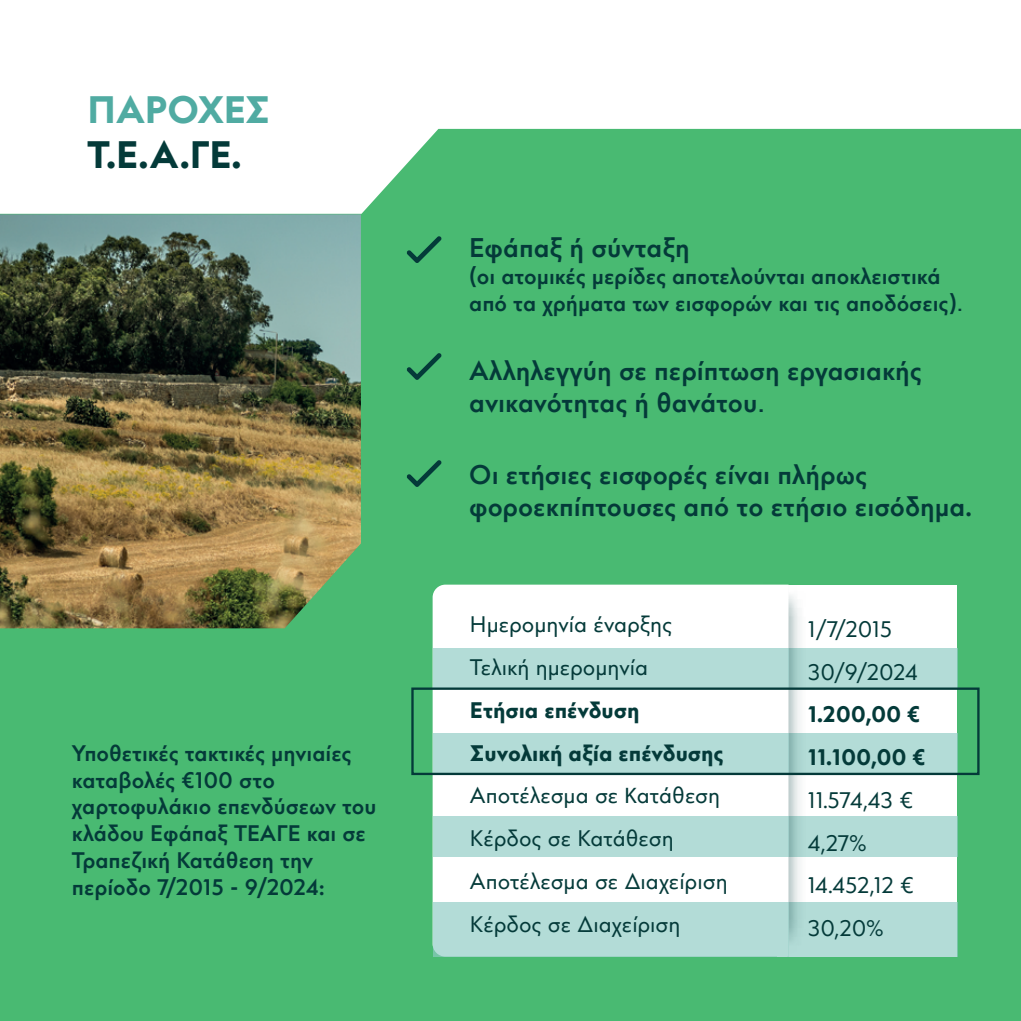
<style>
.page{position:relative;width:1021px;height:1021px;background:#fff}
.page>*{position:absolute;margin:0;border:0;box-sizing:border-box;transform-origin:0 0}
.t1{font:700 38.25px "CF Panoptik";color:#043a39}
.t2{font:700 38.25px "CF Panoptik";color:#50aba2}
.t3{font:500 27px/31.5px "CF Panoptik";color:#043a39}
.t4{font:500 22.5px/26.6px "CF Panoptik";color:#043a39}
.t5{font:22.5px/42.8px "CF Panoptik";color:#043a39}
.t6{font:700 22.5px/42.8px "CF Panoptik";letter-spacing:-.01em;color:#043a39}
.s1{font-family:"Helvetica Now Var";font-weight:400}
.s2{font-weight:700}
.s3{font-family:"Myriad Pro"}
</style>
<div class="page">
<div style="left:0;top:129px;width:1020px;height:891px;background:#49ba72"></div>
<div style="left:777px;top:584px;width:180px;height:372px;background:#fff"></div>
<div style="left:786px;top:648px;width:171px;height:40px;background:#b3dcd7"></div>
<div style="left:786px;top:733px;width:171px;height:41px;background:#b3dcd7"></div>
<div style="left:786px;top:816px;width:171px;height:41px;background:#b3dcd7"></div>
<div style="left:786px;top:901px;width:171px;height:55px;background:#b3dcd7"></div>
<img style="left:676px;top:521px;width:192px;height:493px">
<svg style="left:432px;top:584px;width:356px;height:317px"></svg>
<div style="left:432px;top:648px;width:356px;height:40px;background:#b3dcd7"></div>
<div style="left:432px;top:733px;width:356px;height:41px;background:#b3dcd7"></div>
<div style="left:432px;top:816px;width:356px;height:41px;background:#b3dcd7"></div>
<div style="left:432px;top:901px;width:356px;height:55px;background:#b3dcd7"></div>
<div style="left:411px;top:687px;width:568px;height:88px;border:2px solid #043a39"></div>
<img style="left:0;top:214px;width:361px;height:414px">
<svg style="left:406px;top:236px;width:35px;height:27px"></svg>
<svg style="left:406px;top:353px;width:35px;height:27px"></svg>
<svg style="left:406px;top:460px;width:35px;height:27px"></svg>
<h1 class="t2" style="left:88px;top:85px;width:183px">ΠΑΡΟΧΕΣ</h1>
<h1 class="t1" style="left:88px;top:131px;width:155px">Τ.Ε.Α.ΓΕ.</h1>
<p class="t4" style="left:72px;top:741px;width:306px">Υποθετικές τακτικές μηνιαίες καταβολές €100 στο χαρτοφυλάκιο επενδύσεων του κλάδου Εφάπαξ ΤΕΑΓΕ και σε<br>Τραπεζική Κατάθεση την περίοδο 7/2015 - 9/2024:</p>
<p class="t3" style="left:469px;top:232px;width:222px">Εφάπαξ ή σύνταξη</p>
<p class="t4" style="left:469px;top:263px;width:495px">(οι ατομικές μερίδες αποτελούνται αποκλειστικά από τα χρήματα των εισφορών και τις αποδόσεις)<span class="s1">.</span></p>
<p class="t3" style="left:469px;top:356px;width:454px">Αλληλεγγύη σε περίπτωση εργασιακής ανικανότητας ή θανάτου<span class="s1">.</span></p>
<p class="t3" style="left:469px;top:460px;width:504px">Οι ετήσιες εισφορές είναι πλήρως φοροεκπίπτουσες από το ετήσιο εισόδημα.</p>
<p class="t5" style="left:470px;top:603px;width:204px">Ημερομηνία έναρξης<br>Τελική ημερομηνία</p>
<p class="t5" style="left:470px;top:689px;width:259px"><span class="s2">Ετήσια επένδυση<br>Συνολική αξία επένδυσης<br></span>Αποτέλεσμα σε <span class="s3">Κ</span>ατάθεση<br>Κέρδος σε Κατάθεση<br>Αποτέλεσμα σε Διαχείριση<br>Κέρδος σε Διαχείριση</p>
<p class="t5" style="left:807px;top:608px;width:112px">1/7/2015<br>30/9/2024</p>
<p class="t6" style="left:807px;top:694px;width:119px">1.200,00 €<br>11.100,00 €</p>
<p class="t5" style="left:807px;top:779px;width:108px">11.574,43 €<br>4,27%<br>14.452,12 €<br>30,20%</p>
</div>
